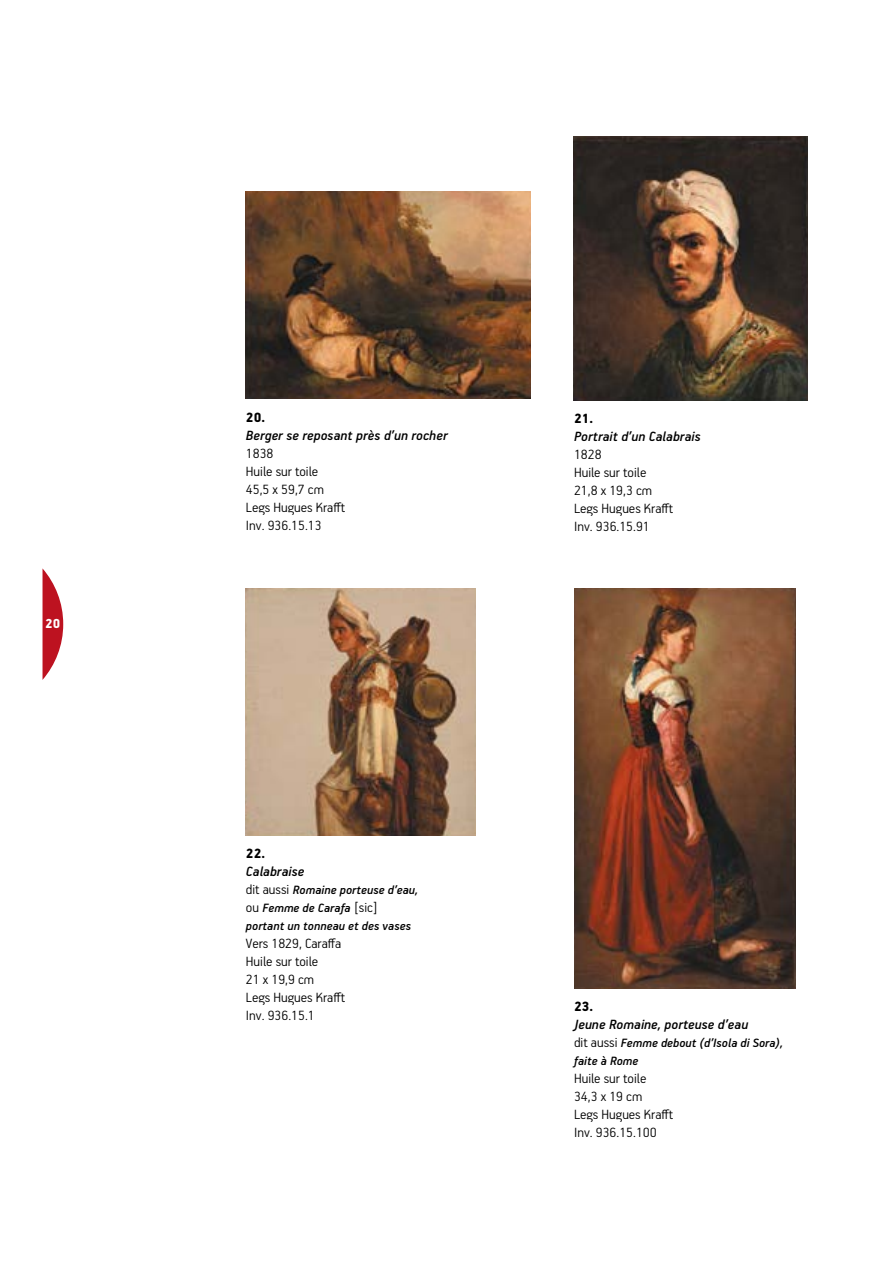
<style>
.page{position:relative;width:893px;height:1263px;background:#fff}
.page>*{position:absolute;margin:0;border:0;box-sizing:border-box;transform-origin:0 0}
.t1{font:300 15px/18px "PF Handbook Pro";color:#000}
.t2{font:italic 500 15px "PF Handbook Pro";color:#000}
.t3{font:900 15px "PF Handbook Pro";color:#000}
.t4{font:900 14.55px "PF Handbook Pro";color:#fff}
.t5{font:italic 500 13.5px/18px "PF Handbook Pro";color:#000}
.s1{font-weight:300;font-style:normal;font-size:15px}
</style>
<div class="page">
<svg style="left:43px;top:569px;width:20px;height:111px"></svg>
<img style="left:246px;top:191px;width:284px;height:207px">
<img style="left:573px;top:137px;width:235px;height:264px">
<img style="left:246px;top:589px;width:230px;height:247px">
<img style="left:574px;top:589px;width:222px;height:400px">
<p class="t4" style="left:45px;top:615px;width:17px">20</p>
<p class="t3" style="left:246px;top:408px;width:21px">20.</p>
<p class="t2" style="left:246px;top:426px;width:203px">Berger se reposant près d’un rocher</p>
<p class="t1" style="left:246px;top:443px;width:101px">1838<br>Huile sur toile<br>45,5 x 59,7 cm<br>Legs Hugues Krafft<br>Inv. 936.15.13</p>
<p class="t3" style="left:574px;top:409px;width:21px">21.</p>
<p class="t2" style="left:574px;top:427px;width:128px">Portrait d’un Calabrais</p>
<p class="t1" style="left:574px;top:445px;width:101px">1828<br>Huile sur toile<br>21,8 x 19,3 cm<br>Legs Hugues Krafft<br>Inv. 936.15.91</p>
<p class="t3" style="left:246px;top:844px;width:21px">22.</p>
<p class="t2" style="left:246px;top:862px;width:60px">Calabraise</p>
<p class="t5" style="left:246px;top:880px;width:174px"><span class="s1">dit aussi</span> Romaine porteuse d’eau, <span class="s1">ou</span> Femme de Carafa <span class="s1">[sic] </span>portant un tonneau et des vases</p>
<p class="t1" style="left:246px;top:934px;width:101px">Vers 1829, Caraffa<br>Huile sur toile<br>21 x 19,9 cm<br>Legs Hugues Krafft<br>Inv. 936.15.1</p>
<p class="t3" style="left:574px;top:997px;width:21px">23.</p>
<p class="t2" style="left:574px;top:1015px;width:176px">Jeune Romaine, porteuse d’eau</p>
<p class="t5" style="left:574px;top:1033px;width:210px"><span class="s1">dit aussi</span> Femme debout (d’Isola di Sora), faite à Rome</p>
<p class="t1" style="left:574px;top:1069px;width:101px">Huile sur toile<br>34,3 x 19 cm<br>Legs Hugues Krafft<br>Inv. 936.15.100</p>
</div>
